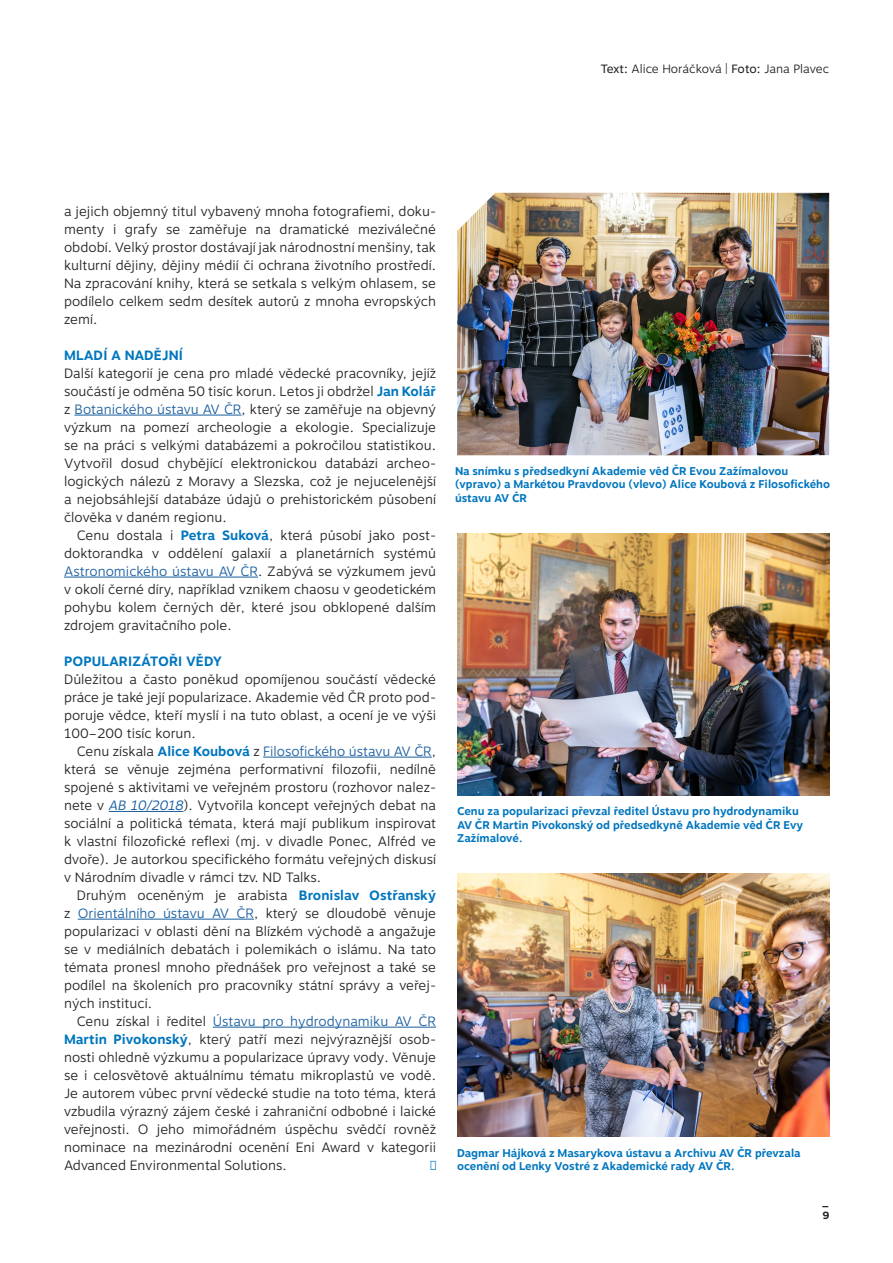
<style>
.page{position:relative;width:893px;height:1263px;background:#fff}
.page>*{position:absolute;margin:0;border:0;box-sizing:border-box;transform-origin:0 0}
.Iniciála{font:300 13.5px/18px "Motiva Sans";color:#231f20;text-align:justify}
.Iniciála-2{font:700 13.5px "Motiva Sans";letter-spacing:.01em;color:#0076be}
.t1{font:300 12px "Motiva Sans";color:#231f20}
.Popisek{font:700 11.25px/13.5px "Motiva Sans";color:#0076be}
.t2{font:700 10.5px "Motiva Sans";color:#231f20}
.s1{font-weight:400}
.s2{font-weight:700;color:#0076be}
.s3{color:#175d9e}
.s4{font-style:italic;color:#175d9e}
</style>
<div class="page">
<hr style="left:75px;top:415px;width:167px;height:1px;background:#175d9e">
<hr style="left:64px;top:577px;width:194px;height:1px;background:#175d9e">
<hr style="left:263px;top:757px;width:169px;height:1px;background:#175d9e">
<hr style="left:109px;top:811px;width:74px;height:1px;background:#175d9e">
<hr style="left:78px;top:919px;width:176px;height:1px;background:#175d9e">
<hr style="left:213px;top:1027px;width:223px;height:1px;background:#175d9e">
<img style="left:457px;top:193px;width:372px;height:262px">
<img style="left:457px;top:533px;width:372px;height:263px">
<img style="left:457px;top:873px;width:372px;height:263px">
<p class="t1" style="left:600px;top:60px;width:230px"><span class="s1">Text:</span> Alice Horáčková | <span class="s1">Foto:</span> Jana Plavec</p>
<p class="Iniciála" style="left:64px;top:202px;width:374px">a jejich objemný titul vybavený mnoha fotografiemi, doku&shy;menty i grafy se zaměřuje na dramatické meziválečné období. Velký prostor dostávají jak národnostní menšiny, tak kulturní dějiny, dějiny médií či ochrana životního prostředí.<br>Na zpracování knihy, která se setkala s velkým ohlasem, se podílelo celkem sedm desítek autorů z mnoha evropských zemí.</p>
<p class="Iniciála-2" style="left:64px;top:345px;width:120px">MLADÍ A NADĚJNÍ</p>
<p class="Iniciála" style="left:64px;top:364px;width:374px">Další kategorií je cena pro mladé vědecké pracovníky, jejíž součástí je odměna 50 tisíc korun. Letos ji obdržel <span class="s2">Jan Kolář </span>z <span class="s3">Botanického ústavu AV ČR</span>, který se zaměřuje na objevný výzkum na pomezí archeologie a ekologie. Specializuje se na práci s velkými databázemi a pokročilou statistikou.<br>Vytvořil dosud chybějící elektronickou databázi archeo&shy;logických nálezů z Moravy a Slezska, což je nejucelenější a nejobsáhlejší databáze údajů o prehistorickém působení člověka v daném regionu.</p>
<p class="Iniciála" style="left:64px;top:526px;width:374px;text-indent:13px">Cenu dostala i <span class="s2">Petra Suková</span>, která působí jako post&shy;doktorandka v oddělení galaxií a planetárních systémů <span class="s3">Astronomického ústavu AV ČR</span>. Zabývá se výzkumem jevů v okolí černé díry, například vznikem chaosu v geodetickém pohybu kolem černých děr, které jsou obklopené dalším zdrojem gravitačního pole.</p>
<p class="Iniciála-2" style="left:64px;top:651px;width:159px">POPULARIZÁTOŘI VĚDY</p>
<p class="Iniciála" style="left:64px;top:670px;width:374px">Důležitou a často poněkud opomíjenou součástí vědecké práce je také její popularizace. Akademie věd ČR proto pod&shy;poruje vědce, kteří myslí i na tuto oblast, a ocení je ve výši 100–200 tisíc korun.</p>
<p class="Iniciála" style="left:64px;top:742px;width:374px;text-indent:13px">Cenu získala <span class="s2">Alice Koubová</span> z <span class="s3">Filosofického ústavu AV ČR</span>, která se věnuje zejména performativní filozofii, nedílně spojené s aktivitami ve veřejném prostoru (rozhovor nalez&shy;nete v <span class="s4">AB 10/2018</span>). Vytvořila koncept veřejných debat na sociální a politická témata, která mají publikum inspirovat k vlastní filozofické reflexi (mj. v divadle Ponec, Alfréd ve dvoře). Je autorkou specifického formátu veřejných diskusí v Národním divadle v rámci tzv. ND Talks.</p>
<p class="Iniciála" style="left:64px;top:886px;width:374px;text-indent:13px">Druhým oceněným je arabista <span class="s2">Bronislav Ostřanský </span>z <span class="s3">Orientálního ústavu AV ČR</span>, který se dloudobě věnuje popularizaci v oblasti dění na Blízkém východě a angažuje se v mediálních debatách i polemikách o islámu. Na tato témata pronesl mnoho přednášek pro veřejnost a také se podílel na školeních pro pracovníky státní správy a veřej&shy;ných institucí.</p>
<p class="Iniciála" style="left:64px;top:1012px;width:374px;text-indent:13px">Cenu získal i ředitel <span class="s3">Ústavu pro hydrodynamiku AV ČR </span><span class="s2">Martin Pivokonský</span>, který patří mezi nejvýraznější osob&shy;nosti ohledně výzkumu a popularizace úpravy vody. Věnuje se i celosvětově aktuálnímu tématu mikroplastů ve vodě.<br>Je autorem vůbec první vědecké studie na toto téma, která vzbudila výrazný zájem české i zahraniční odbobné i laické veřejnosti. O jeho mimořádném úspěchu svědčí rovněž nominace na mezinárodní ocenění Eni Award v kategorii Advanced Environmental Solutions.</p>
<p class="Popisek" style="left:455px;top:464px;width:377px">Na snímku s předsedkyní Akademie věd ČR Evou Zažímalovou (vpravo) a Markétou Pravdovou (vlevo) Alice Koubová z Filosofického ústavu AV ČR</p>
<p class="Popisek" style="left:457px;top:805px;width:347px">Cenu za popularizaci převzal ředitel Ústavu pro hydrodynamiku<br>AV ČR Martin Pivokonský od předsedkyně Akademie věd ČR Evy<br>Zažímalové.</p>
<p class="Popisek" style="left:457px;top:1146px;width:345px">Dagmar Hájková z Masarykova ústavu a Archivu AV ČR převzala ocenění od Lenky Vostré z Akademické rady AV ČR.</p>
<p class="t2" style="left:822px;top:1194px;width:9px">_</p>
<p class="t2" style="left:823px;top:1207px;width:8px">9</p>
</div>
